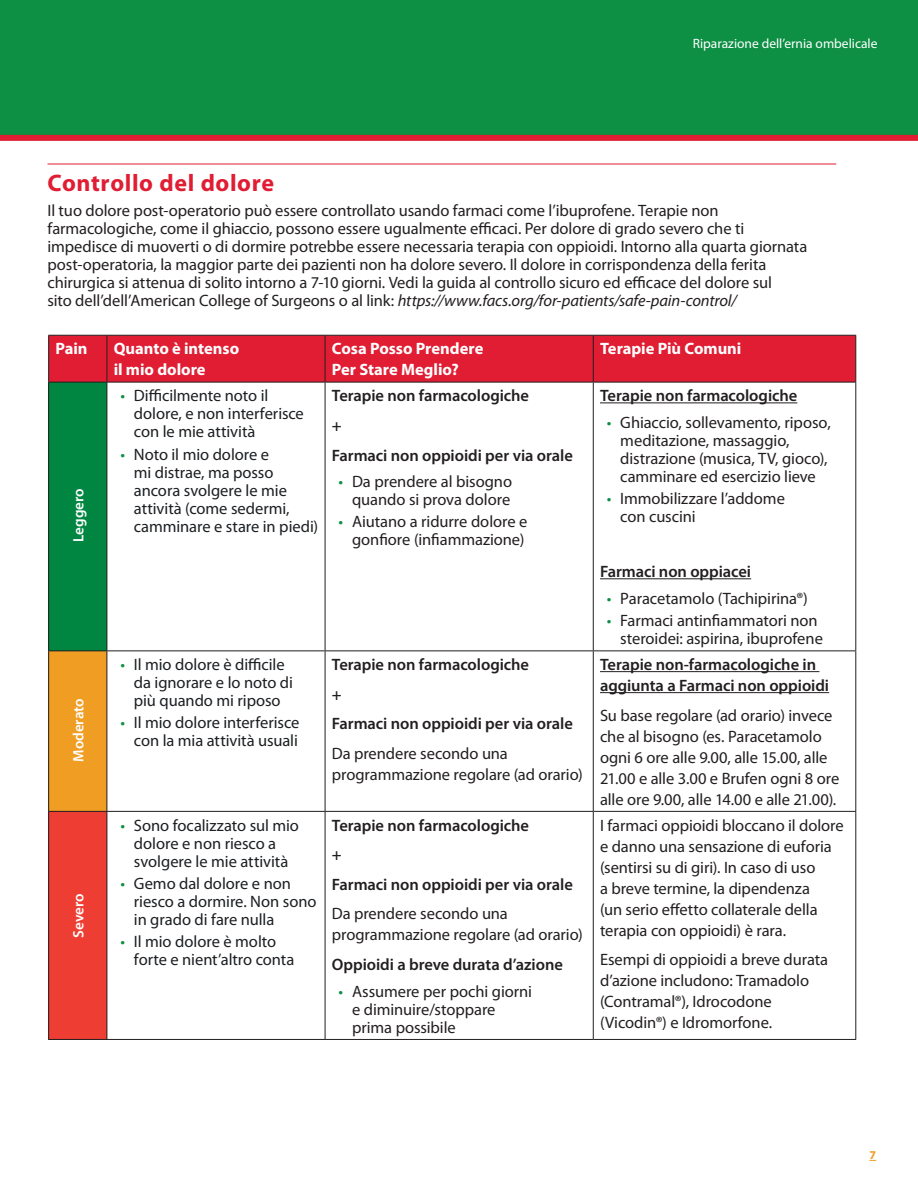
<style>
.page{position:relative;width:918px;height:1188px;background:#fff}
.page>*{position:absolute;margin:0;border:0;box-sizing:border-box;transform-origin:0 0}
.SUB{font:700 24px "Myriad Pro";letter-spacing:.025em;color:#e01d33}
._3_TEXT{font:16.5px/18px "Myriad Pro";letter-spacing:-.005em;color:#231f20}
.t1{font:16.5px/18px "Myriad Pro";letter-spacing:-.005em;color:#1c1f22}
._3_TEXT-2{font:600 16.5px/21px "Myriad Pro";letter-spacing:-.005em;color:#231f20}
._3_TEXT-3{font:700 16.5px/21px "Myriad Pro";letter-spacing:-.005em;color:#fff}
.Default{font:600 15px "Myriad Pro";color:#fff}
.t2{font:13.5px "Myriad Pro";color:#fff}
.t3{font:700 12px "Myriad Pro";color:#f09d24}
.s1{font-style:italic}
.s2{color:#0d8f44}
</style>
<div class="page">
<div style="left:0;top:0;width:918px;height:135px;background:#0d8f44"></div>
<hr style="left:48px;top:164px;width:788px;height:1px;background:#e01d33">
<div style="left:49px;top:336px;width:806px;height:46px;background:#e01d33"></div>
<div style="left:49px;top:382px;width:58px;height:269px;background:#008641"></div>
<div style="left:49px;top:651px;width:58px;height:160px;background:#f09d24"></div>
<div style="left:49px;top:811px;width:58px;height:228px;background:#ee3e34"></div>
<hr style="left:48px;top:335px;width:59px;height:1px;background:#231f20">
<hr style="left:48px;top:336px;width:1px;height:46px;background:#231f20">
<hr style="left:107px;top:335px;width:218px;height:1px;background:#231f20">
<hr style="left:107px;top:336px;width:1px;height:46px;background:#231f20">
<hr style="left:325px;top:335px;width:268px;height:1px;background:#231f20">
<hr style="left:325px;top:336px;width:1px;height:46px;background:#231f20">
<hr style="left:593px;top:335px;width:263px;height:1px;background:#231f20">
<hr style="left:593px;top:336px;width:1px;height:46px;background:#231f20">
<hr style="left:855px;top:336px;width:1px;height:46px;background:#231f20">
<hr style="left:48px;top:382px;width:59px;height:1px;background:#231f20">
<hr style="left:48px;top:382px;width:1px;height:268px;background:#231f20">
<hr style="left:107px;top:382px;width:218px;height:1px;background:#231f20">
<hr style="left:107px;top:382px;width:1px;height:268px;background:#231f20">
<hr style="left:325px;top:382px;width:268px;height:1px;background:#231f20">
<hr style="left:325px;top:382px;width:1px;height:268px;background:#231f20">
<hr style="left:593px;top:382px;width:263px;height:1px;background:#231f20">
<hr style="left:593px;top:382px;width:1px;height:268px;background:#231f20">
<hr style="left:855px;top:382px;width:1px;height:268px;background:#231f20">
<hr style="left:48px;top:650px;width:59px;height:1px;background:#231f20">
<hr style="left:48px;top:651px;width:1px;height:160px;background:#231f20">
<hr style="left:107px;top:650px;width:218px;height:1px;background:#231f20">
<hr style="left:107px;top:651px;width:1px;height:160px;background:#231f20">
<hr style="left:325px;top:650px;width:268px;height:1px;background:#231f20">
<hr style="left:325px;top:651px;width:1px;height:160px;background:#231f20">
<hr style="left:593px;top:650px;width:263px;height:1px;background:#231f20">
<hr style="left:593px;top:651px;width:1px;height:160px;background:#231f20">
<hr style="left:855px;top:651px;width:1px;height:160px;background:#231f20">
<hr style="left:48px;top:811px;width:59px;height:1px;background:#231f20">
<hr style="left:48px;top:812px;width:1px;height:227px;background:#231f20">
<hr style="left:107px;top:811px;width:218px;height:1px;background:#231f20">
<hr style="left:107px;top:812px;width:1px;height:227px;background:#231f20">
<hr style="left:325px;top:811px;width:268px;height:1px;background:#231f20">
<hr style="left:325px;top:812px;width:1px;height:227px;background:#231f20">
<hr style="left:593px;top:811px;width:263px;height:1px;background:#231f20">
<hr style="left:593px;top:812px;width:1px;height:227px;background:#231f20">
<hr style="left:855px;top:812px;width:1px;height:227px;background:#231f20">
<hr style="left:48px;top:1039px;width:59px;height:1px;background:#231f20">
<hr style="left:107px;top:1039px;width:218px;height:1px;background:#231f20">
<hr style="left:325px;top:1039px;width:268px;height:1px;background:#231f20">
<hr style="left:593px;top:1039px;width:263px;height:1px;background:#231f20">
<hr style="left:600px;top:402px;width:197px;height:1px;background:#231f20">
<hr style="left:600px;top:578px;width:151px;height:1px;background:#231f20">
<hr style="left:600px;top:671px;width:219px;height:1px;background:#231f20">
<hr style="left:600px;top:692px;width:229px;height:1px;background:#231f20">
<div style="left:0;top:135px;width:918px;height:6px;background:#e01d33"></div>
<p class="t2" style="left:693px;top:35px;width:186px">Riparazione dell’ernia ombelicale</p>
<p class="SUB" style="left:48px;top:168px;width:228px">Controllo del dolore</p>
<p class="_3_TEXT" style="left:48px;top:201px;width:761px">Il tuo dolore post-operatorio può essere controllato usando farmaci come l’ibuprofene. Terapie non farmacologiche, come il ghiaccio, possono essere ugualmente efficaci. Per dolore di grado severo che ti impedisce di muoverti o di dormire potrebbe essere necessaria terapia con oppioidi. Intorno alla quarta giornata post-operatoria, la maggior parte dei pazienti non ha dolore severo. Il dolore in corrispondenza della ferita chirurgica si attenua di solito intorno a 7-10 giorni. Vedi la guida al controllo sicuro ed efficace del dolore sul<br>sito dell’dell’American College of Surgeons o al link: <span class="s1">https://www.facs.org/for-patients/safe-pain-control/</span></p>
<p class="_3_TEXT-3" style="left:55px;top:338px;width:34px">Pain</p>
<p class="_3_TEXT-3" style="left:114px;top:338px;width:127px">Quanto è intenso il mio dolore</p>
<p class="_3_TEXT-3" style="left:332px;top:338px;width:153px">Cosa Posso Prendere<br>Per Stare Meglio?</p>
<p class="_3_TEXT-3" style="left:600px;top:338px;width:143px">Terapie Più Comuni</p>
<p class="t1" style="left:134px;top:386px;width:172px;text-indent:-14px"><span class="s2">•</span> Difficilmente noto il dolore, e non interferisce con le mie attività</p>
<p class="t1" style="left:134px;top:445px;width:186px;text-indent:-14px"><span class="s2">•</span> Noto il mio dolore e<br>mi distrae, ma posso ancora svolgere le mie attività (come sedermi, camminare e stare in piedi)</p>
<p class="_3_TEXT-2" style="left:332px;top:385px;width:199px">Terapie non farmacologiche</p>
<p class="_3_TEXT-2" style="left:332px;top:414px;width:11px">+</p>
<p class="_3_TEXT-2" style="left:332px;top:444px;width:243px">Farmaci non oppioidi per via orale</p>
<p class="_3_TEXT" style="left:339px;top:472px;width:175px;text-align:right"><span class="s2">•</span> Da prendere al bisogno quando si prova dolore</p>
<p class="_3_TEXT" style="left:339px;top:513px;width:190px;text-align:right"><span class="s2">•</span> Aiutano a ridurre dolore e gonfiore (infiammazione)</p>
<p class="_3_TEXT-2" style="left:600px;top:385px;width:199px">Terapie non farmacologiche</p>
<p class="_3_TEXT" style="left:620px;top:413px;width:212px;text-indent:-14px"><span class="s2">•</span> Ghiaccio, sollevamento, riposo, meditazione, massaggio, distrazione (musica, TV, gioco), camminare ed esercizio lieve</p>
<p class="_3_TEXT" style="left:620px;top:489px;width:166px;text-indent:-14px"><span class="s2">•</span> Immobilizzare l’addome con cuscini</p>
<p class="Default" style="left:69px;top:542px;width:55px;rotate:-90deg">Leggero</p>
<p class="Default" style="left:69px;top:762px;width:65px;rotate:-90deg">Moderato</p>
<p class="Default" style="left:69px;top:938px;width:46px;rotate:-90deg">Severo</p>
<p class="t1" style="left:134px;top:655px;width:161px;text-indent:-14px"><span class="s2">•</span> Il mio dolore è difficile da ignorare e lo noto di più quando mi riposo</p>
<p class="t1" style="left:120px;top:714px;width:180px;text-align:right"><span class="s2">•</span> Il mio dolore interferisce con la mia attività usuali</p>
<p class="t1" style="left:120px;top:816px;width:180px;text-align:center"><span class="s2">•</span> Sono focalizzato sul mio dolore e non riesco a svolgere le mie attività</p>
<p class="t1" style="left:134px;top:874px;width:184px;text-indent:-14px"><span class="s2">•</span> Gemo dal dolore e non riesco a dormire. Non sono in grado di fare nulla</p>
<p class="t1" style="left:134px;top:932px;width:162px;text-indent:-14px"><span class="s2">•</span> Il mio dolore è molto forte e nient’altro conta</p>
<p class="_3_TEXT-2" style="left:332px;top:654px;width:199px">Terapie non farmacologiche</p>
<p class="_3_TEXT-2" style="left:332px;top:683px;width:11px">+</p>
<p class="_3_TEXT-2" style="left:332px;top:713px;width:243px">Farmaci non oppioidi per via orale</p>
<p class="_3_TEXT" style="left:332px;top:743px;width:253px;line-height:21px">Da prendere secondo una programmazione regolare (ad orario)</p>
<p class="_3_TEXT-2" style="left:332px;top:814px;width:199px">Terapie non farmacologiche</p>
<p class="_3_TEXT-2" style="left:332px;top:844px;width:11px">+</p>
<p class="_3_TEXT-2" style="left:332px;top:873px;width:243px">Farmaci non oppioidi per via orale</p>
<p class="_3_TEXT" style="left:332px;top:903px;width:253px;line-height:21px">Da prendere secondo una programmazione regolare (ad orario)</p>
<p class="_3_TEXT-2" style="left:332px;top:954px;width:233px">Oppioidi a breve durata d’azione</p>
<p class="_3_TEXT" style="left:352px;top:982px;width:182px;text-indent:-14px"><span class="s2">•</span> Assumere per pochi giorni e diminuire/stoppare prima possibile</p>
<p class="_3_TEXT-2" style="left:600px;top:561px;width:153px">Farmaci non oppiacei</p>
<p class="_3_TEXT" style="left:607px;top:589px;width:203px"><span class="s2">•</span> Paracetamolo (Tachipirina®)</p>
<p class="_3_TEXT" style="left:620px;top:611px;width:204px;text-indent:-14px"><span class="s2">•</span> Farmaci antinfiammatori non steroidei: aspirina, ibuprofene</p>
<p class="_3_TEXT-2" style="left:600px;top:654px;width:231px">Terapie non-farmacologiche in aggiunta a Farmaci non oppioidi</p>
<p class="_3_TEXT" style="left:600px;top:704px;width:241px;line-height:21px">Su base regolare (ad orario) invece che al bisogno (es. Paracetamolo ogni 6 ore alle 9.00, alle 15.00, alle 21.00 e alle 3.00 e Brufen ogni 8 ore alle ore 9.00, alle 14.00 e alle 21.00).</p>
<p class="_3_TEXT" style="left:600px;top:814px;width:245px;line-height:21px">I farmaci oppioidi bloccano il dolore e danno una sensazione di euforia (sentirsi su di giri). In caso di uso<br>a breve termine, la dipendenza<br>(un serio effetto collaterale della terapia con oppioidi) è rara.</p>
<p class="_3_TEXT" style="left:600px;top:949px;width:230px;line-height:21px">Esempi di oppioidi a breve durata d’azione includono: Tramadolo (Contramal®), Idrocodone (Vicodin®) e Idromorfone.</p>
<p class="t3" style="left:869px;top:1147px;width:8px">7</p>
</div>
